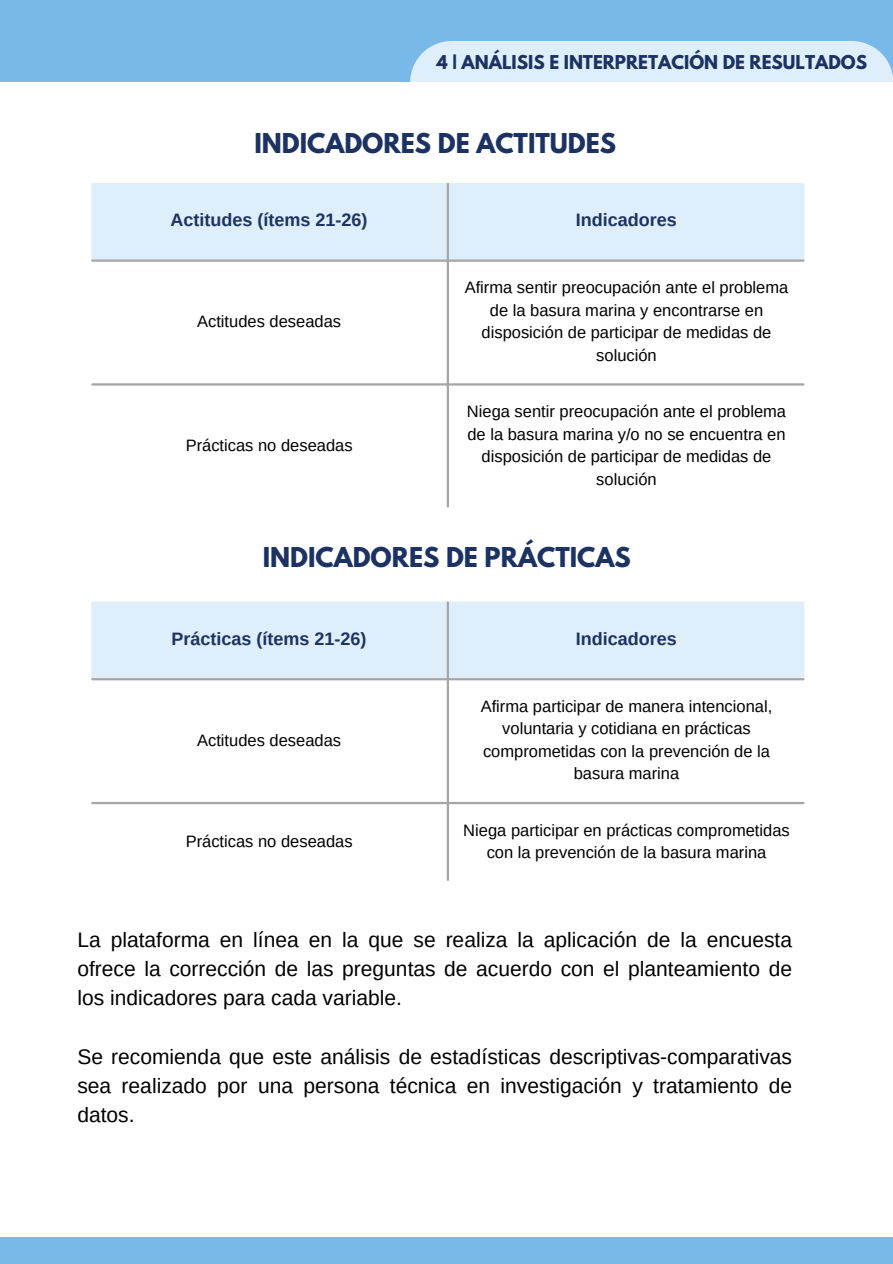
<style>
.page{position:relative;width:893px;height:1264px;background:#fff}
.page>*{position:absolute;margin:0;border:0;box-sizing:border-box;transform-origin:0 0}
.t1{font:700 24.15px "League Spartan";color:#1c3262}
.t2{font:21px/29.2px "Arimo";color:#000;text-align:justify}
.t3{font:700 18px "Arimo";color:#1d3363}
.t4{font:700 16.95px "League Spartan";color:#1c3262}
.t5{font:16.5px/22.5px "Arimo";color:#000;text-align:center}
</style>
<div class="page">
<div style="left:0;top:0;width:892px;height:82px;background:#79b9e9"></div>
<div style="left:410px;top:41px;width:482px;height:41px;background:#deeefa"></div>
<div style="left:0;top:1236px;width:892px;height:27px;background:#79b9e9"></div>
<div style="left:92px;top:183px;width:712px;height:76px;background:#deeefa"></div>
<hr style="left:446px;top:183px;width:3px;height:324px;background:#a6a6a6">
<hr style="left:92px;top:259px;width:712px;height:3px;background:#a6a6a6">
<hr style="left:92px;top:383px;width:712px;height:2px;background:#a6a6a6">
<div style="left:92px;top:602px;width:712px;height:76px;background:#deeefa"></div>
<hr style="left:446px;top:602px;width:3px;height:278px;background:#a6a6a6">
<hr style="left:92px;top:678px;width:712px;height:2px;background:#a6a6a6">
<hr style="left:92px;top:802px;width:712px;height:2px;background:#a6a6a6">
<p class="t4" style="left:436px;top:54px;width:432px">4 | ANÁLISIS E INTERPRETACIÓN DE RESULTADOS</p>
<h1 class="t1" style="left:254px;top:132px;width:363px">INDICADORES DE ACTITUDES</h1>
<p class="t3" style="left:170px;top:210px;width:198px">Actitudes (ítems 21-26)</p>
<p class="t3" style="left:576px;top:210px;width:102px">Indicadores</p>
<p class="t5" style="left:197px;top:310px;width:145px">Actitudes deseadas</p>
<p class="t5" style="left:186px;top:434px;width:168px">Prácticas no deseadas</p>
<p class="t5" style="left:464px;top:276px;width:325px">Afirma sentir preocupación ante el problema de la basura marina y encontrarse en disposición de participar de medidas de solución</p>
<p class="t5" style="left:467px;top:400px;width:320px">Niega sentir preocupación ante el problema de la basura marina y/o no se encuentra en disposición de participar de medidas de solución</p>
<h1 class="t1" style="left:263px;top:545px;width:369px">INDICADORES DE PRÁCTICAS</h1>
<p class="t3" style="left:171px;top:628px;width:196px">Prácticas (ítems 21-26)</p>
<p class="t3" style="left:576px;top:628px;width:102px">Indicadores</p>
<p class="t5" style="left:197px;top:728px;width:145px">Actitudes deseadas</p>
<p class="t5" style="left:480px;top:695px;width:293px">Afirma participar de manera intencional, voluntaria y cotidiana en prácticas comprometidas con la prevención de la basura marina</p>
<p class="t5" style="left:186px;top:830px;width:168px">Prácticas no deseadas</p>
<p class="t5" style="left:463px;top:818px;width:328px">Niega participar en prácticas comprometidas con la prevención de la basura marina</p>
<p class="t2" style="left:77px;top:924px;width:716px">La plataforma en línea en la que se realiza la aplicación de la encuesta ofrece la corrección de las preguntas de acuerdo con el planteamiento de los indicadores para cada variable.</p>
<p class="t2" style="left:77px;top:1041px;width:716px">Se recomienda que este análisis de estadísticas descriptivas-comparativas sea realizado por una persona técnica en investigación y tratamiento de datos.</p>
</div>
